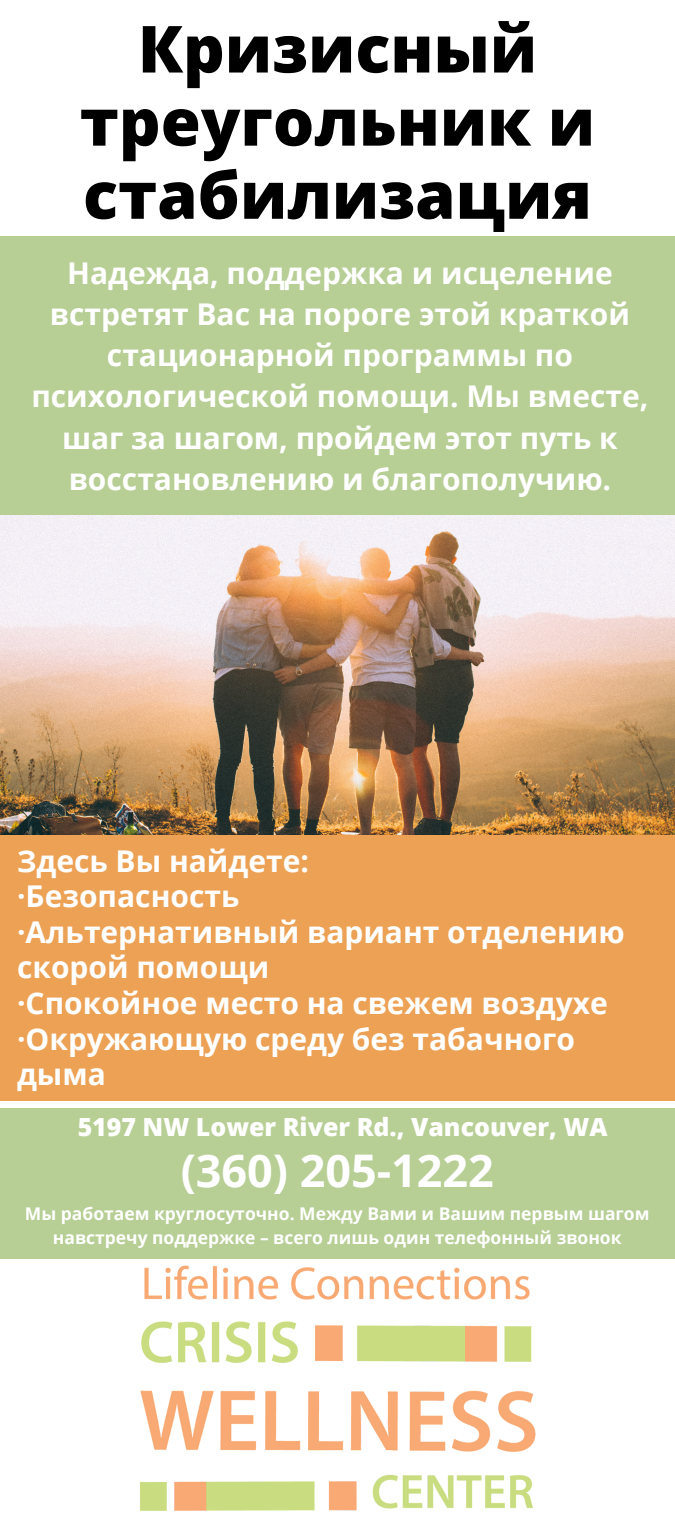
<style>
.page{position:relative;width:675px;height:1530px;background:#fff}
.page>*{position:absolute;margin:0;border:0;box-sizing:border-box;transform-origin:0 0}
.t1{font:800 65px/73px "Open Sans";color:#000;text-align:center}
.t2{font:700 45px "Open Sans";color:#fff}
.t3{font:700 30px/35.5px "Open Sans";color:#fff;text-align:center}
.t4{font:800 25px "Open Sans";color:#fff}
.t5{font:700 17.5px/23.2px "Open Sans";color:#fff;text-align:center}
</style>
<div class="page">
<img style="left:0;top:515px;width:675px;height:320px">
<div style="left:0;top:835px;width:675px;height:266px;background:#eca154"></div>
<div style="left:0;top:1109px;width:675px;height:150px;background:#b7ce95"></div>
<img style="left:139px;top:1265px;width:397px;height:246px">
<div style="left:0;top:236px;width:675px;height:279px;background:#b7ce95"></div>
<h3 class="t1" style="left:80px;top:11px;width:517px">Кризисный треугольник и стабилизация</h3>
<p class="t3" style="left:31px;top:251px;width:619px;line-height:41.2px">Надежда, поддержка и исцеление встретят Вас на пороге этой краткой стационарной программы по психологической помощи. Мы вместе, шаг за шагом, пройдем этот путь к восстановлению и благополучию.</p>
<h4 class="t3" style="left:17px;top:842px;width:609px;text-align:left">Здесь Вы найдете:<br>·Безопасность<br>·Альтернативный вариант отделению скорой помощи<br>·Спокойное место на свежем воздухе ·Окружающую среду без табачного дыма</h4>
<h2 class="t4" style="left:78px;top:1110px;width:531px">5197 NW Lower River Rd., Vancouver, WA</h2>
<p class="t2" style="left:181px;top:1139px;width:315px">(360) 205-1222</p>
<p class="t5" style="left:25px;top:1202px;width:626px">Мы работаем круглосуточно. Между Вами и Вашим первым шагом навстречу поддержке – всего лишь один телефонный звонок</p>
</div>
